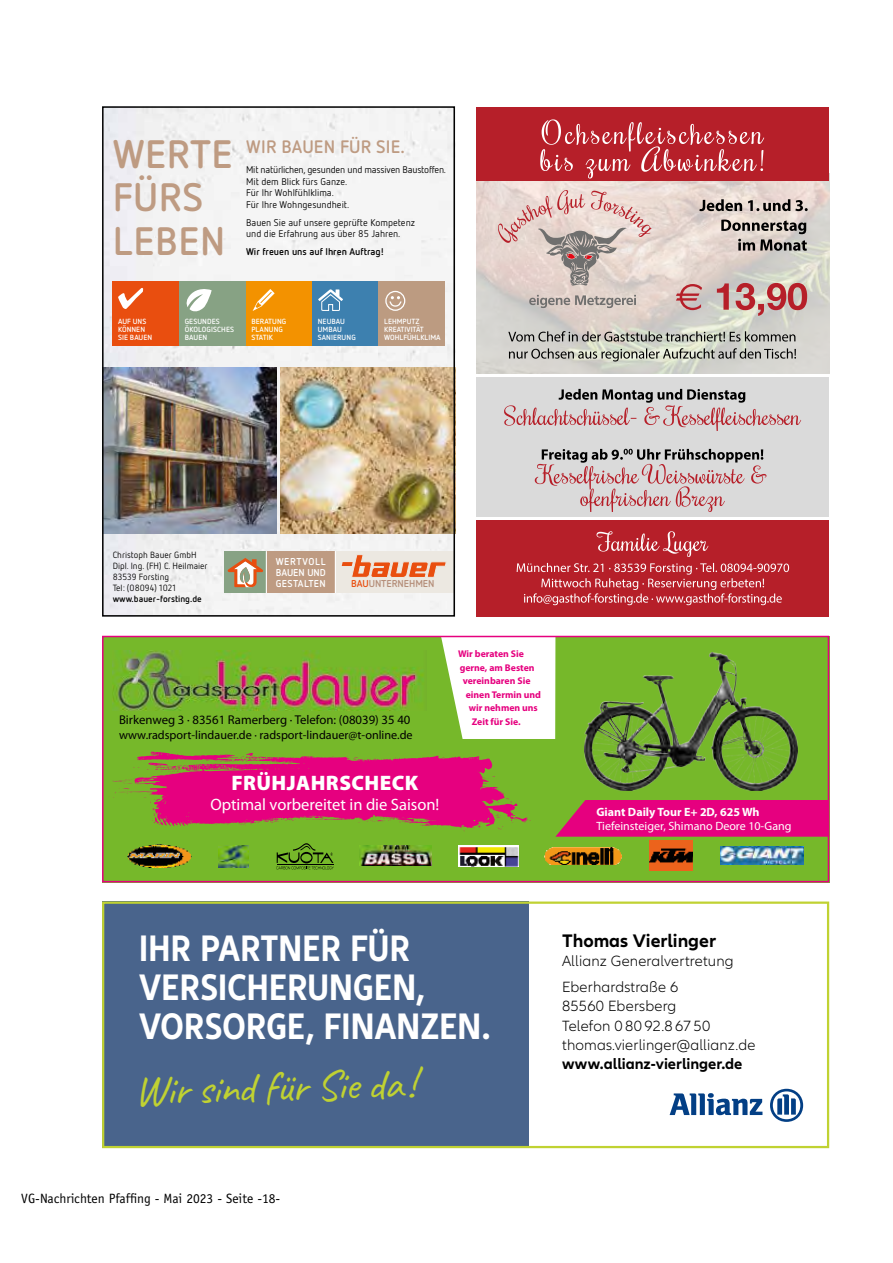
<style>
.page{position:relative;width:893px;height:1263px;background:#fff}
.page>*{position:absolute;margin:0;border:0;box-sizing:border-box;transform-origin:0 0}
.t1{font:700 39.6px/43.7px "Netto OT";letter-spacing:.01em;color:#be9b82}
.t2{font:700 condensed 38.25px/39px "Allianz Neo";letter-spacing:.01em;color:#fff}
.t3{font:36px "Alicaveat";color:#c0d232}
.t4{font:900 21px "Myriad Pro";letter-spacing:.02em;color:#fff}
.t5{font:700 18.9px "Allianz Neo";color:#000}
.t6{font:700 18px "Netto OT";letter-spacing:.01em;color:#be9b82}
.t7{font:16.5px "Myriad Pro";color:#fff}
.t8{font:700 15.6px "Allianz Neo";color:#000}
.t9{font:300 15.3px/19.2px "Allianz Neo";letter-spacing:.01em;color:#000}
.t10{font:13.5px "Officina Sans Std";color:#000}
.t11{font:12.75px "Myriad Pro";color:#000}
.t12{font:12.15px "Myriad Pro";color:#000}
.t13{font:12px "Myriad Pro";color:#fff}
.t14{font:700 12px "Myriad Pro";color:#fff}
.t15{font:700 9.9px/11.1px "Netto OT";letter-spacing:.04em;color:#fff;text-align:justify}
.t16{font:700 9.9px "Netto OT";letter-spacing:-.005em;color:#b48d78}
.t17{font:9.75px/11.7px "Netto OT";color:#000}
.t18{font:700 9.75px "Myriad Pro";color:#e6007f}
.t19{font:700 9.75px "Netto OT";color:#000}
.t20{font:9px/10.9px "Netto OT";color:#000}
.t21{font:700 9px "Netto OT";color:#000}
.t22{font:700 7.5px/7.9px "Netto OT";letter-spacing:.01em;color:#fff}
.s1{color:#e94e0f}
</style>
<div class="page">
<div style="left:105px;top:109px;width:347px;height:505px;background:#f3f3f4"></div>
<img style="left:281px;top:367px;width:171px;height:166px">
<img style="left:105px;top:367px;width:171px;height:166px">
<div style="left:113px;top:281px;width:66px;height:65px;background:#e94e0f"></div>
<div style="left:179px;top:281px;width:67px;height:65px;background:#87a284"></div>
<div style="left:246px;top:281px;width:66px;height:65px;background:#f39200"></div>
<div style="left:312px;top:281px;width:67px;height:65px;background:#3d80af"></div>
<div style="left:379px;top:281px;width:66px;height:65px;background:#bc9b81"></div>
<svg style="left:318px;top:289px;width:25px;height:22px"></svg>
<svg style="left:186px;top:289px;width:26px;height:23px"></svg>
<svg style="left:253px;top:289px;width:22px;height:22px"></svg>
<svg style="left:389px;top:296px;width:13px;height:11px"></svg>
<div style="left:385px;top:291px;width:20px;height:20px;border:1px solid #fff;border-radius:50%"></div>
<svg style="left:118px;top:288px;width:25px;height:21px"></svg>
<div style="left:335px;top:551px;width:120px;height:42px;background:#ece8e1"></div>
<div style="left:224px;top:551px;width:42px;height:42px;background:#87a284"></div>
<div style="left:266px;top:551px;width:69px;height:42px;background:#be9b82"></div>
<svg style="left:228px;top:558px;width:35px;height:29px"></svg>
<hr style="left:335px;top:551px;width:1px;height:42px;background:#fff">
<hr style="left:266px;top:551px;width:1px;height:42px;background:#fff">
<svg style="left:342px;top:554px;width:104px;height:24px"></svg>
<div style="left:102px;top:106px;width:353px;height:511px;border:2px solid #000"></div>
<div style="left:102px;top:636px;width:727px;height:246px;background:#76b82a"></div>
<img style="left:112px;top:650px;width:312px;height:60px">
<img style="left:128px;top:845px;width:63px;height:22px">
<img style="left:359px;top:845px;width:72px;height:21px">
<img style="left:545px;top:848px;width:76px;height:16px">
<img style="left:458px;top:845px;width:60px;height:22px">
<img style="left:219px;top:845px;width:30px;height:22px">
<svg style="left:276px;top:843px;width:58px;height:26px"></svg>
<img style="left:650px;top:840px;width:43px;height:31px">
<img style="left:720px;top:847px;width:84px;height:17px">
<img style="left:585px;top:653px;width:213px;height:137px">
<svg style="left:555px;top:800px;width:271px;height:37px;background:#de0b79"></svg>
<svg style="left:441px;top:639px;width:114px;height:100px;background:#f1f7e9"></svg>
<svg style="left:112px;top:751px;width:419px;height:80px"></svg>
<div style="left:102px;top:636px;width:727px;height:246px;border:2px solid #e6007f"></div>
<img style="left:476px;top:181px;width:353px;height:193px">
<div style="left:476px;top:378px;width:353px;height:139px;background:#dadada"></div>
<div style="left:476px;top:107px;width:353px;height:74px;background:#b61f29"></div>
<svg style="left:540px;top:119px;width:224px;height:59px"></svg>
<svg style="left:676px;top:283px;width:131px;height:33px;background:#c89996"></svg>
<svg style="left:529px;top:295px;width:107px;height:13px"></svg>
<svg style="left:721px;top:220px;width:86px;height:31px;background:#9d9691"></svg>
<svg style="left:699px;top:199px;width:109px;height:12px"></svg>
<svg style="left:509px;top:348px;width:287px;height:13px;background:#acada4"></svg>
<svg style="left:508px;top:331px;width:287px;height:11px;background:#9e9f98"></svg>
<div style="left:476px;top:521px;width:353px;height:96px;background:#b61f29"></div>
<svg style="left:517px;top:563px;width:272px;height:42px"></svg>
<svg style="left:596px;top:531px;width:112px;height:26px"></svg>
<svg style="left:535px;top:449px;width:231px;height:63px"></svg>
<svg style="left:504px;top:389px;width:297px;height:42px"></svg>
<svg style="left:498px;top:190px;width:153px;height:96px;background:#d9c3be"></svg>
<svg style="left:670px;top:1093px;width:92px;height:22px"></svg>
<svg style="left:770px;top:1089px;width:33px;height:33px"></svg>
<div style="left:102px;top:901px;width:427px;height:247px;background:#49648c"></div>
<div style="left:102px;top:901px;width:727px;height:247px;border:2px solid #c0d232"></div>
<h1 class="t1" style="left:113px;top:131px;width:121px">WERTE<br>FÜRS<br>LEBEN</h1>
<h3 class="t6" style="left:246px;top:135px;width:160px">WIR BAUEN FÜR SIE.</h3>
<p class="t17" style="left:246px;top:164px;width:202px">Mit natürlichen, gesunden und massiven Baustoffen.<br>Mit dem Blick fürs Ganze.<br>Für Ihr Wohlfühlklima.<br>Für Ihre Wohngesundheit.</p>
<p class="t17" style="left:246px;top:216px;width:170px">Bauen Sie auf unsere geprüfte Kompetenz und die Erfahrung aus über 85 Jahren.</p>
<p class="t19" style="left:246px;top:245px;width:140px">Wir freuen uns auf Ihren Auftrag!</p>
<p class="t22" style="left:185px;top:317px;width:51px">GESUNDES<br>ÖKOLOGISCHES<br>BAUEN</p>
<p class="t22" style="left:384px;top:317px;width:58px">LEHMPUTZ<br>KREATIVITÄT<br>WOHLFÜHLKLIMA</p>
<p class="t22" style="left:251px;top:317px;width:37px">BERATUNG<br>PLANUNG<br>STATIK</p>
<p class="t22" style="left:118px;top:317px;width:35px">AUF UNS<br>KÖNNEN<br>SIE BAUEN</p>
<p class="t22" style="left:318px;top:317px;width:40px">NEUBAU<br>UMBAU<br>SANIERUNG</p>
<p class="t20" style="left:113px;top:549px;width:96px">Christoph Bauer GmbH<br>Dipl. Ing. (FH) C. Heilmaier<br>83539 Forsting<br>Tel: (08094) 1021</p>
<p class="t21" style="left:113px;top:593px;width:91px">www.bauer-forsting.de</p>
<p class="t15" style="left:276px;top:556px;width:52px">WERTVOLL BAUEN UND GESTALTEN</p>
<p class="t16" style="left:351px;top:577px;width:85px"><span class="s1">BAU</span>UNTERNEHMEN</p>
<h3 class="t11" style="left:119px;top:713px;width:293px">Birkenweg 3 · 83561 Ramerberg · Telefon: (08039) 35 40</h3>
<p class="t12" style="left:119px;top:728px;width:295px">www.radsport-lindauer.de · radsport-lindauer@t-online.de</p>
<h3 class="t4" style="left:231px;top:771px;width:189px">FRÜHJAHRSCHECK</h3>
<h3 class="t7" style="left:210px;top:795px;width:231px">Optimal vorbereitet in die Saison!</h3>
<p class="t18" style="left:458px;top:648px;width:67px">Wir beraten Sie</p>
<p class="t18" style="left:460px;top:662px;width:76px">gerne, am Besten</p>
<p class="t18" style="left:463px;top:675px;width:69px">vereinbaren Sie</p>
<p class="t18" style="left:466px;top:689px;width:77px">einen Termin und</p>
<p class="t18" style="left:469px;top:702px;width:71px">wir nehmen uns</p>
<p class="t18" style="left:472px;top:716px;width:51px">Zeit für Sie.</p>
<p class="t14" style="left:596px;top:805px;width:165px">Giant Daily Tour E+ 2D, 625 Wh</p>
<p class="t13" style="left:596px;top:819px;width:197px">Tiefeinsteiger, Shimano Deore 10-Gang</p>
<h2 class="t2" style="left:139px;top:930px;width:353px">IHR PARTNER FÜR<br>VERSICHERUNGEN,<br>VORSORGE, FINANZEN.</h2>
<h3 class="t3" style="left:133px;top:1068px;width:283px;rotate:-2deg">Wir sind für Sie da!</h3>
<h3 class="t10" style="left:21px;top:1190px;width:261px">VG-Nachrichten Pfaffing - Mai 2023 - Seite -18-</h3>
<h3 class="t5" style="left:562px;top:929px;width:155px">Thomas Vierlinger</h3>
<h3 class="t9" style="left:562px;top:948px;width:173px;line-height:26.5px">Allianz Generalvertretung<br>Eberhardstraße 6</h3>
<h3 class="t9" style="left:562px;top:997px;width:195px">85560 Ebersberg<br>Telefon 0 80 92.8 67 50 thomas.vierlinger@allianz.de</h3>
<h3 class="t8" style="left:562px;top:1054px;width:182px">www.allianz-vierlinger.de</h3>
</div>
